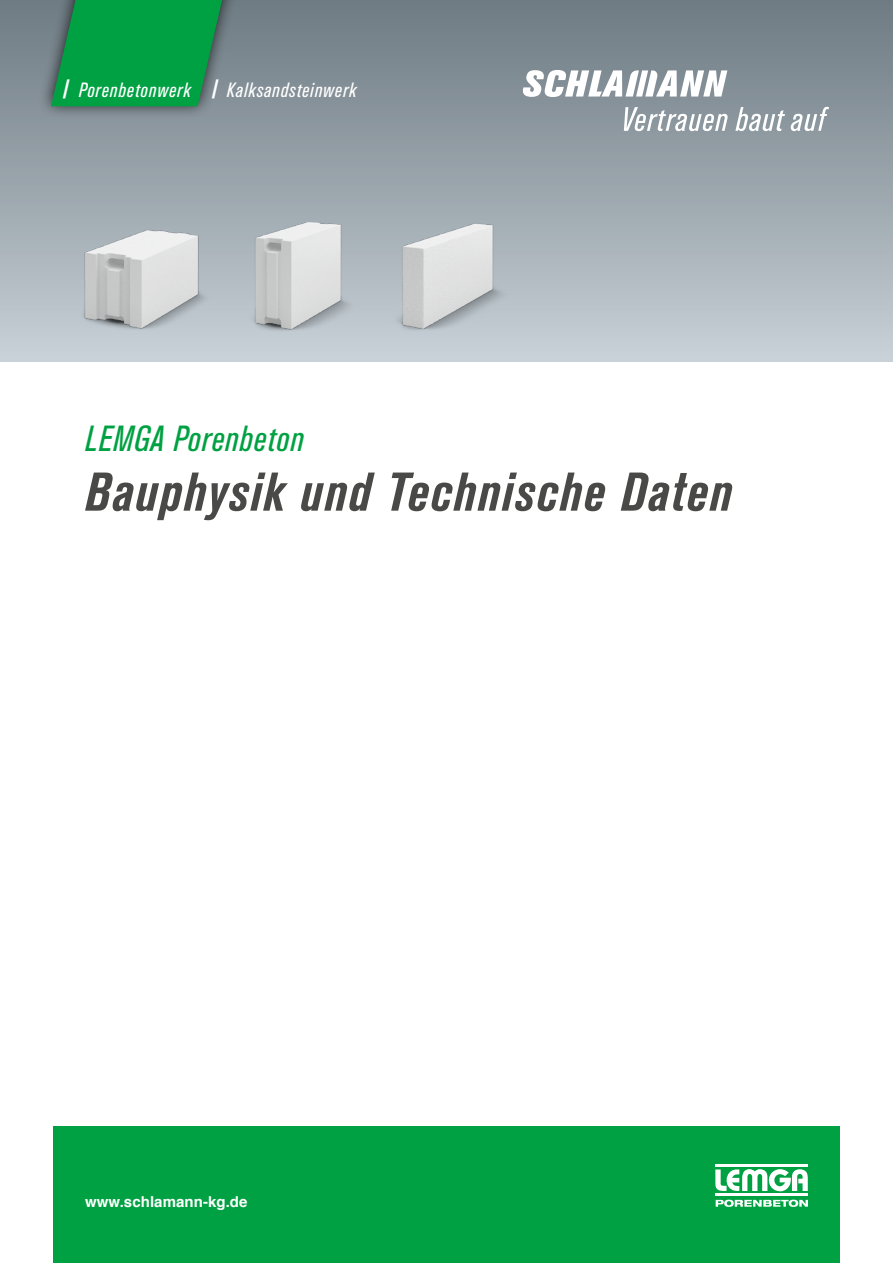
<style>
.page{position:relative;width:893px;height:1263px;background:#fff}
.page>*{position:absolute;margin:0;border:0;box-sizing:border-box;transform-origin:0 0}
.t1{font:italic 700 condensed 54px "Akzidenz Grotesk BQ";letter-spacing:.03em;color:#494948}
.t2{font:italic condensed 36px "Akzidenz Grotesk BQ";letter-spacing:.03em;color:#00a142}
.t3{font:italic condensed 20.4px "Akzidenz Grotesk BQ";letter-spacing:.05em;color:#fff}
.t4{font:700 15px "Helvetica";letter-spacing:.005em;color:#fff}
.s1{font-weight:700}
</style>
<div class="page">
<div style="left:0;top:0;width:893px;height:361px;background:linear-gradient(to bottom,#6d7a82,#c8d0d6)"></div>
<img style="left:23px;top:201px;width:156px;height:140px">
<img style="left:179px;top:201px;width:234px;height:140px">
<img style="left:331px;top:200px;width:233px;height:140px">
<div style="left:38px;top:0;width:222px;height:118px;background:#000;opacity:.75"></div>
<svg style="left:51px;top:0;width:171px;height:106px;background:#0f9a4a"></svg>
<svg style="left:624px;top:107px;width:104px;height:24px"></svg>
<svg style="left:735px;top:107px;width:50px;height:24px"></svg>
<svg style="left:791px;top:107px;width:38px;height:24px"></svg>
<svg style="left:523px;top:70px;width:204px;height:27px"></svg>
<div style="left:53px;top:1127px;width:787px;height:136px;background:#00a142"></div>
<svg style="left:716px;top:1199px;width:92px;height:8px"></svg>
<hr style="left:715px;top:1164px;width:93px;height:3px;background:#fff">
<hr style="left:715px;top:1193px;width:93px;height:3px;background:#fff">
<svg style="left:715px;top:1169px;width:93px;height:22px"></svg>
<p class="t3" style="left:64px;top:78px;width:294px"><span class="s1">|</span> Porenbetonwerk <span class="s1">|</span> Kalksandsteinwerk</p>
<h2 class="t2" style="left:85px;top:418px;width:220px">LEMGA Porenbeton</h2>
<h1 class="t1" style="left:85px;top:461px;width:649px">Bauphysik und Technische Daten</h1>
<p class="t4" style="left:85px;top:1189px;width:164px">www.schlamann-kg.de</p>
</div>
